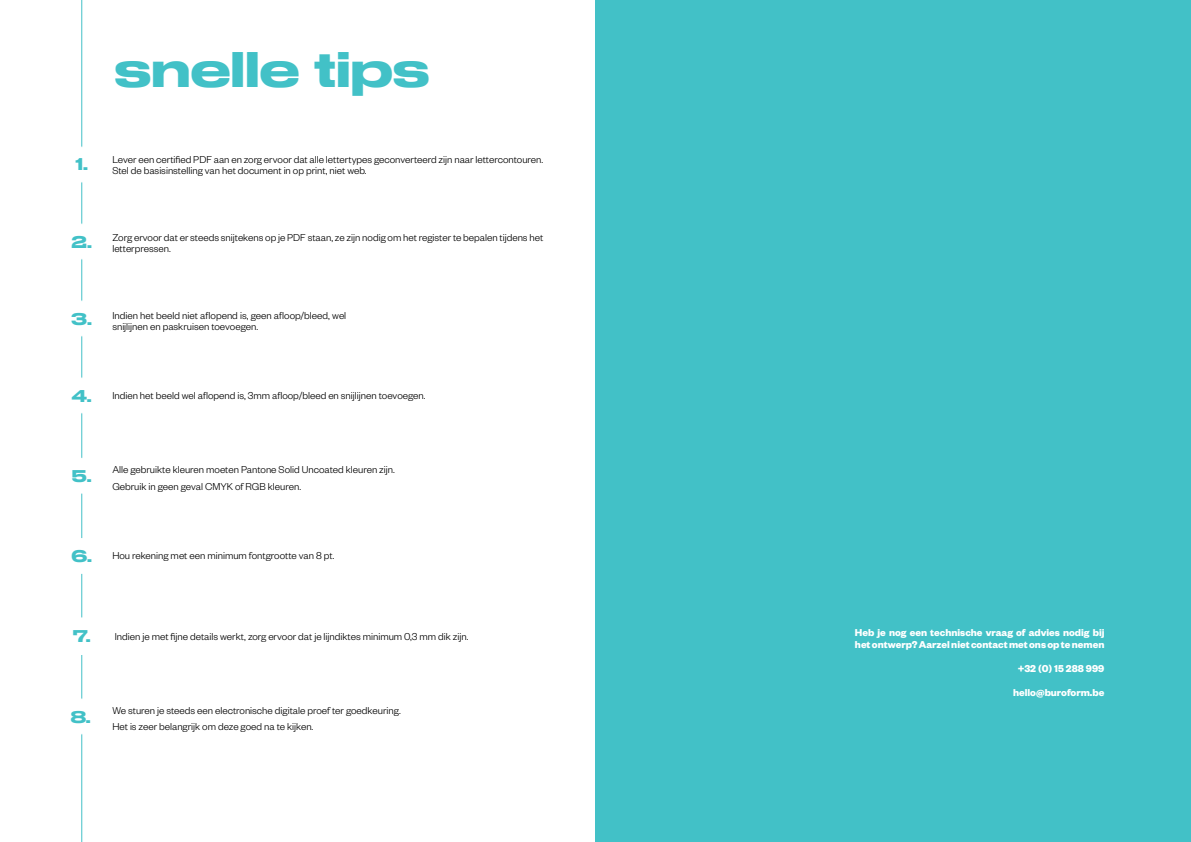
<style>
.page{position:relative;width:1191px;height:842px;background:#fff}
.page>*{position:absolute;margin:0;border:0;box-sizing:border-box;transform-origin:0 0}
.t1{font:500 47px "Druk Wide";color:#42c1c7}
.t2{font:500 16px "Druk Wide";color:#42c1c7}
.t3{font:300 11px/11px "Founders Grotesk";color:#000}
.t4{font:700 11px/12px "Founders Grotesk";color:#fff}
</style>
<div class="page">
<div style="left:595px;top:0;width:596px;height:842px;background:#42c1c7"></div>
<hr style="left:81px;top:0;width:1px;height:842px;background:#42c1c7">
<div style="left:62px;top:147px;width:40px;height:35px;background:#fff;border-radius:50%"></div>
<div style="left:61px;top:147px;width:41px;height:35px;border:1px solid #fff;border-radius:50%"></div>
<div style="left:62px;top:224px;width:40px;height:35px;background:#fff;border-radius:50%"></div>
<div style="left:62px;top:224px;width:41px;height:35px;border:1px solid #fff;border-radius:50%"></div>
<div style="left:62px;top:301px;width:40px;height:35px;background:#fff;border-radius:50%"></div>
<div style="left:62px;top:301px;width:41px;height:35px;border:1px solid #fff;border-radius:50%"></div>
<div style="left:62px;top:378px;width:40px;height:35px;background:#fff;border-radius:50%"></div>
<div style="left:62px;top:378px;width:41px;height:35px;border:1px solid #fff;border-radius:50%"></div>
<div style="left:62px;top:458px;width:40px;height:35px;background:#fff;border-radius:50%"></div>
<div style="left:62px;top:458px;width:41px;height:36px;border:1px solid #fff;border-radius:50%"></div>
<div style="left:62px;top:539px;width:40px;height:34px;background:#fff;border-radius:50%"></div>
<div style="left:62px;top:538px;width:41px;height:36px;border:1px solid #fff;border-radius:50%"></div>
<div style="left:62px;top:619px;width:40px;height:34px;background:#fff;border-radius:50%"></div>
<div style="left:61px;top:617px;width:43px;height:38px;border:3px solid #fff;border-radius:50%"></div>
<div style="left:61px;top:699px;width:40px;height:35px;background:#fff;border-radius:50%"></div>
<div style="left:61px;top:698px;width:41px;height:36px;border:1px solid #fff;border-radius:50%"></div>
<h1 class="t1" style="left:115px;top:31px;width:316px">snelle tips</h1>
<h2 class="t2" style="left:75px;top:150px;width:14px">1.</h2>
<p class="t3" style="left:112px;top:154px;width:432px">Lever een certified PDF aan en zorg ervoor dat alle lettertypes geconverteerd zijn naar lettercontouren.<br>Stel de basisinstelling van het document in op print, niet web.</p>
<h2 class="t2" style="left:72px;top:229px;width:22px">2.</h2>
<p class="t3" style="left:112px;top:231px;width:432px">Zorg ervoor dat er steeds snijtekens op je PDF staan, ze zijn nodig om het register te bepalen tijdens het letterpressen.</p>
<h2 class="t2" style="left:72px;top:305px;width:22px">3.</h2>
<p class="t3" style="left:112px;top:309px;width:235px">Indien het beeld niet aflopend is, geen afloop/bleed, wel snijlijnen en paskruisen toevoegen.</p>
<h2 class="t2" style="left:72px;top:382px;width:22px">4.</h2>
<p class="t3" style="left:112px;top:389px;width:315px">Indien het beeld wel aflopend is, 3mm afloop/bleed en snijlijnen toevoegen.</p>
<h2 class="t2" style="left:72px;top:463px;width:21px">5.</h2>
<p class="t3" style="left:112px;top:461px;width:284px;line-height:16.7px">Alle gebruikte kleuren moeten Pantone Solid Uncoated kleuren zijn.<br>Gebruik in geen geval CMYK of RGB kleuren.</p>
<h2 class="t2" style="left:71px;top:543px;width:22px">6.</h2>
<p class="t3" style="left:112px;top:550px;width:224px">Hou rekening met een minimum fontgrootte van 8 pt.</p>
<h2 class="t2" style="left:73px;top:623px;width:19px">7.</h2>
<p class="t3" style="left:115px;top:630px;width:355px">Indien je met fijne details werkt, zorg ervoor dat je lijndiktes minimum 0,3 mm dik zijn.</p>
<p class="t4" style="left:855px;top:626px;width:251px">Heb je nog een technische vraag of advies nodig bij het ontwerp? Aarzel niet contact met ons op te nemen</p>
<p class="t4" style="left:1013px;top:656px;width:93px;line-height:24px;text-align:center">+32 (0) 15 288 999 hello@buroform.be</p>
<h2 class="t2" style="left:71px;top:703px;width:22px">8.</h2>
<p class="t3" style="left:112px;top:701px;width:290px;line-height:16.7px">We sturen je steeds een electronische digitale proef ter goedkeuring.<br>Het is zeer belangrijk om deze goed na te kijken.</p>
</div>
